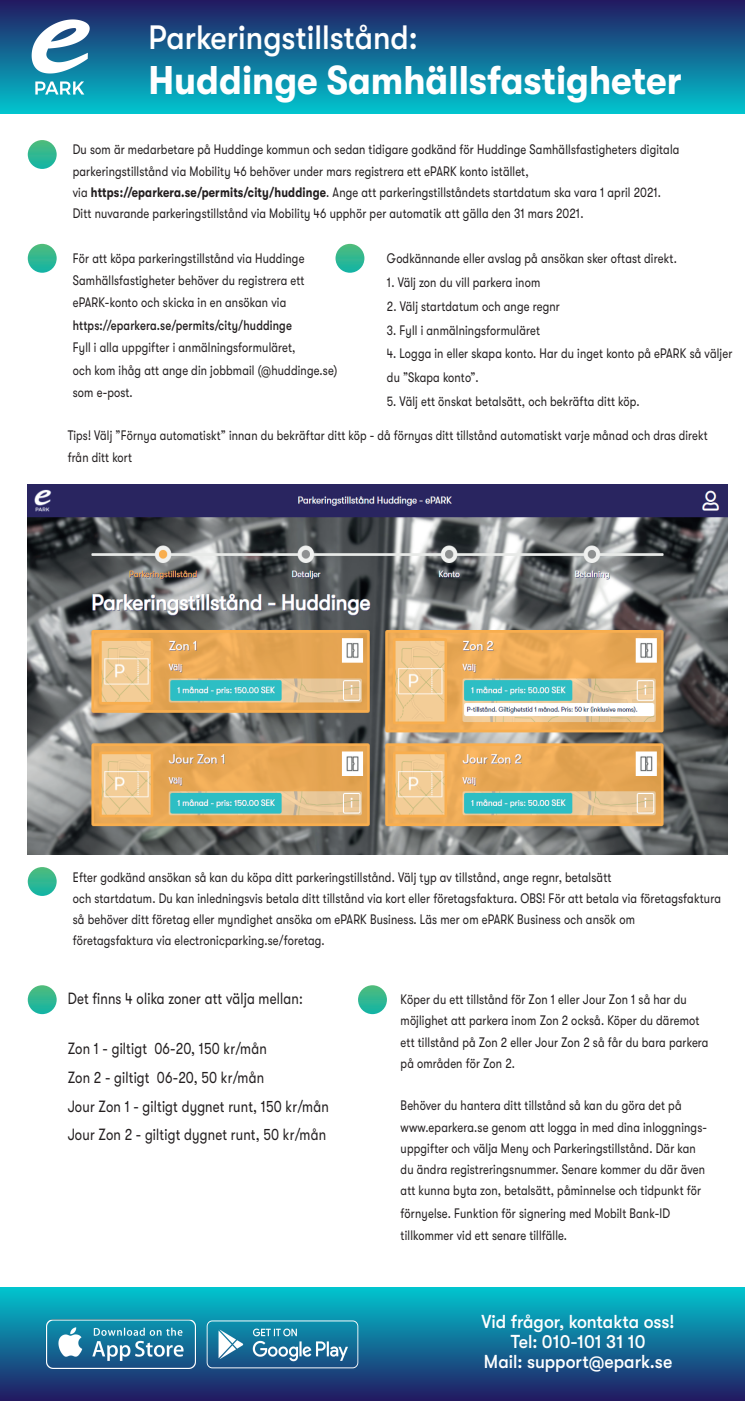
<style>
.page{position:relative;width:745px;height:1401px;background:#fff}
.page>*{position:absolute;margin:0;border:0;box-sizing:border-box;transform-origin:0 0}
.t1{font:700 40px "GT Walsheim";color:#fff;scale:.91 1}
.t2{font:500 33.75px "GT Walsheim";color:#fff;scale:.91 1}
.t3{font:500 18.75px/20px "GT Walsheim";color:#fff;text-align:center;scale:.94 1}
.t4{font:16.25px/28.8px "GT Walsheim";letter-spacing:.015em;color:#231f20;scale:.81 1}
.t5{font:13.75px/21.2px "GT Walsheim";letter-spacing:.015em;color:#231f20;scale:.81 1}
.t6{font:13.75px/22.5px "GT Walsheim";letter-spacing:.015em;color:#231f20;scale:.8 1}
.t7{font:500 13.75px "GT Walsheim";letter-spacing:.015em;color:#231f20;scale:.81 1}
.s1{font-weight:700}
</style>
<div class="page">
<img style="left:0;top:1287px;width:744px;height:114px">
<img style="left:0;top:0;width:744px;height:114px">
<img style="left:20px;top:14px;width:81px;height:86px">
<svg style="left:28px;top:244px;width:29px;height:29px"></svg>
<img style="left:28px;top:484px;width:698px;height:370px">
<svg style="left:335px;top:244px;width:29px;height:29px"></svg>
<svg style="left:28px;top:867px;width:29px;height:29px"></svg>
<svg style="left:28px;top:985px;width:29px;height:29px"></svg>
<svg style="left:358px;top:985px;width:28px;height:29px"></svg>
<img style="left:42px;top:1316px;width:157px;height:56px">
<img style="left:207px;top:1318px;width:151px;height:52px">
<svg style="left:28px;top:140px;width:29px;height:29px"></svg>
<h2 class="t2" style="left:148px;top:18px;width:297px">Parkeringstillstånd:</h2>
<h1 class="t1" style="left:148px;top:58px;width:587px">Huddinge Samhällsfastigheter</h1>
<p class="t5" style="left:73px;top:139px;width:750px">Du som är medarbetare på Huddinge kommun och sedan tidigare godkänd för Huddinge Samhällsfastigheters digitala parkeringstillstånd via Mobility 46 behöver under mars registrera ett ePARK konto istället,<br>via <span class="s1">https://eparkera.se/permits/city/huddinge</span>. Ange att parkeringstillståndets startdatum ska vara 1 april 2021.<br>Ditt nuvarande parkeringstillstånd via Mobility 46 upphör per automatik att gälla den 31 mars 2021.</p>
<p class="t5" style="left:73px;top:248px;width:287px">För att köpa parkeringstillstånd via Huddinge<br>Samhällsfastigheter behöver du registrera ett</p>
<p class="t5" style="left:73px;top:292px;width:265px">ePARK-konto och skicka in en ansökan via</p>
<p class="t7" style="left:73px;top:317px;width:272px">https://eparkera.se/permits/city/huddinge</p>
<p class="t5" style="left:73px;top:336px;width:328px;line-height:22.5px">Fyll i alla uppgifter i anmälningsformuläret,<br>och kom ihåg att ange din jobbmail (@huddinge.se) som e-post.</p>
<p class="t5" style="left:386px;top:248px;width:359px">Godkännande eller avslag på ansökan sker oftast direkt.</p>
<p class="t5" style="left:386px;top:272px;width:191px">1. Välj zon du vill parkera inom</p>
<p class="t5" style="left:386px;top:296px;width:215px">2. Välj startdatum och ange regnr</p>
<p class="t5" style="left:386px;top:319px;width:190px">3. Fyll i anmälningsformuläret</p>
<p class="t5" style="left:386px;top:342px;width:427px;line-height:23.8px">4. Logga in eller skapa konto. Har du inget konto på ePARK så väljer du ”Skapa konto”.</p>
<p class="t5" style="left:386px;top:391px;width:313px">5. Välj ett önskat betalsätt, och bekräfta ditt köp.</p>
<p class="t6" style="left:68px;top:424px;width:801px">Tips! Välj ”Förnya automatiskt” innan du bekräftar ditt köp - då förnyas ditt tillstånd automatiskt varje månad och dras direkt från ditt kort</p>
<p class="t5" style="left:73px;top:866px;width:801px">Efter godkänd ansökan så kan du köpa ditt parkeringstillstånd. Välj typ av tillstånd, ange regnr, betalsätt<br>och startdatum. Du kan inledningsvis betala ditt tillstånd via kort eller företagsfaktura. OBS! För att betala via företagsfaktura så behöver ditt företag eller myndighet ansöka om ePARK Business. Läs mer om ePARK Business och ansök om<br>företagsfaktura via electronicparking.se/foretag.</p>
<p class="t4" style="left:68px;top:984px;width:291px">Det finns 4 olika zoner att välja mellan:</p>
<p class="t4" style="left:68px;top:1034px;width:324px">Zon 1 - giltigt 06-20, 150 kr/mån<br>Zon 2 - giltigt 06-20, 50 kr/mån<br>Jour Zon 1 - giltigt dygnet runt, 150 kr/mån Jour Zon 2 - giltigt dygnet runt, 50 kr/mån</p>
<p class="t5" style="left:400px;top:989px;width:381px">Köper du ett tillstånd för Zon 1 eller Jour Zon 1 så har du möjlighet att parkera inom Zon 2 också. Köper du däremot ett tillstånd på Zon 2 eller Jour Zon 2 så får du bara parkera på områden för Zon 2.</p>
<p class="t5" style="left:400px;top:1095px;width:379px">Behöver du hantera ditt tillstånd så kan du göra det på www.eparkera.se genom att logga in med dina inloggnings&shy;uppgifter och välja Meny och Parkeringstillstånd. Där kan du ändra registreringsnummer. Senare kommer du där även att kunna byta zon, betalsätt, påminnelse och tidpunkt för</p>
<p class="t5" style="left:400px;top:1202px;width:334px;line-height:22.5px">förnyelse. Funktion för signering med Mobilt Bank-ID tillkommer vid ett senare tillfälle.</p>
<h3 class="t3" style="left:481px;top:1311px;width:207px">Vid frågor, kontakta oss!<br>Tel: 010-101 31 10<br>Mail: support@epark.se</h3>
</div>
